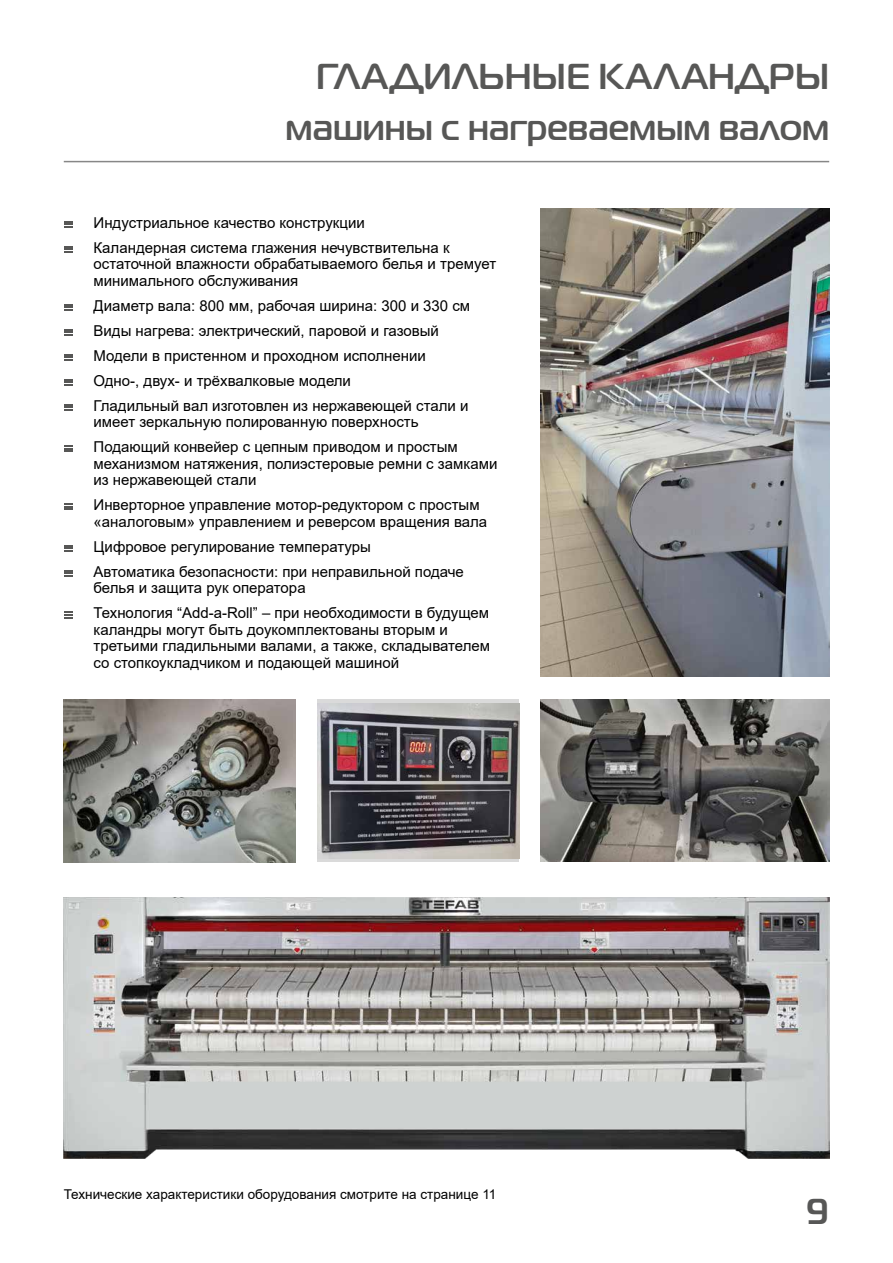
<style>
.page{position:relative;width:893px;height:1263px;background:#fff}
.page>*{position:absolute;margin:0;border:0;box-sizing:border-box;transform-origin:0 0}
.t1{font:500 36px/51px "Magistral";color:#575756;text-align:right}
.t2{font:15px/25px "Arial";color:#000}
.t3{font:13.5px "Arial";color:#000}
</style>
<div class="page">
<hr style="left:64px;top:161px;width:765px;height:1px;background:#878787">
<svg style="left:64px;top:221px;width:8px;height:7px"></svg>
<svg style="left:64px;top:246px;width:8px;height:7px"></svg>
<svg style="left:64px;top:304px;width:8px;height:7px"></svg>
<svg style="left:64px;top:329px;width:8px;height:7px"></svg>
<svg style="left:64px;top:354px;width:8px;height:7px"></svg>
<svg style="left:64px;top:379px;width:8px;height:7px"></svg>
<svg style="left:64px;top:404px;width:8px;height:7px"></svg>
<svg style="left:64px;top:445px;width:8px;height:7px"></svg>
<svg style="left:64px;top:503px;width:8px;height:7px"></svg>
<svg style="left:64px;top:545px;width:8px;height:7px"></svg>
<svg style="left:64px;top:570px;width:8px;height:7px"></svg>
<svg style="left:64px;top:611px;width:8px;height:7px"></svg>
<img style="left:64px;top:898px;width:765px;height:260px">
<img style="left:540px;top:699px;width:289px;height:162px">
<img style="left:540px;top:208px;width:289px;height:468px">
<img style="left:64px;top:700px;width:232px;height:162px">
<div style="left:318px;top:699px;width:201px;height:163px;background:#dadada"></div>
<img style="left:318px;top:703px;width:201px;height:155px">
<h1 class="t1" style="left:286px;top:51px;width:545px">ГЛАДИЛЬНЫЕ КАЛАНДРЫ машины с нагреваемым валом</h1>
<p class="t2" style="left:94px;top:210px;width:358px">Индустриальное качество конструкции<br>Каландерная система глажения нечувствительна к</p>
<p class="t2" style="left:94px;top:256px;width:404px;line-height:16.5px">остаточной влажности обрабатываемого белья и тремует минимального обслуживания</p>
<p class="t2" style="left:94px;top:293px;width:378px">Диаметр вала: 800 мм, рабочая ширина: 300 и 330 см Виды нагрева: электрический, паровой и газовый Модели в пристенном и проходном исполнении Одно-, двух- и трёхвалковые модели<br>Гладильный вал изготовлен из нержавеющей стали и</p>
<p class="t2" style="left:94px;top:409px;width:366px">имеет зеркальную полированную поверхность<br>Подающий конвейер с цепным приводом и простым</p>
<p class="t2" style="left:94px;top:455px;width:405px;line-height:16.5px">механизмом натяжения, полиэстеровые ремни с замками из нержавеющей стали</p>
<p class="t2" style="left:94px;top:497px;width:395px;line-height:16.5px">Инверторное управление мотор-редуктором с простым «аналоговым» управлением и реверсом вращения вала</p>
<p class="t2" style="left:94px;top:534px;width:372px">Цифровое регулирование температуры<br>Автоматика безопасности: при неправильной подаче</p>
<p class="t2" style="left:94px;top:575px;width:397px">белья и защита рук оператора<br>Технология “Add-a-Roll” – при необходимости в будущем</p>
<p class="t2" style="left:94px;top:621px;width:398px;line-height:16.5px">каландры могут быть доукомплектованы вторым и третьими гладильными валами, а также, складывателем со стопкоукладчиком и подающей машиной</p>
<p class="t3" style="left:64px;top:1185px;width:434px">Технические характеристики оборудования смотрите на странице 11</p>
<h1 class="t1" style="left:806px;top:1187px;width:25px">9</h1>
</div>
